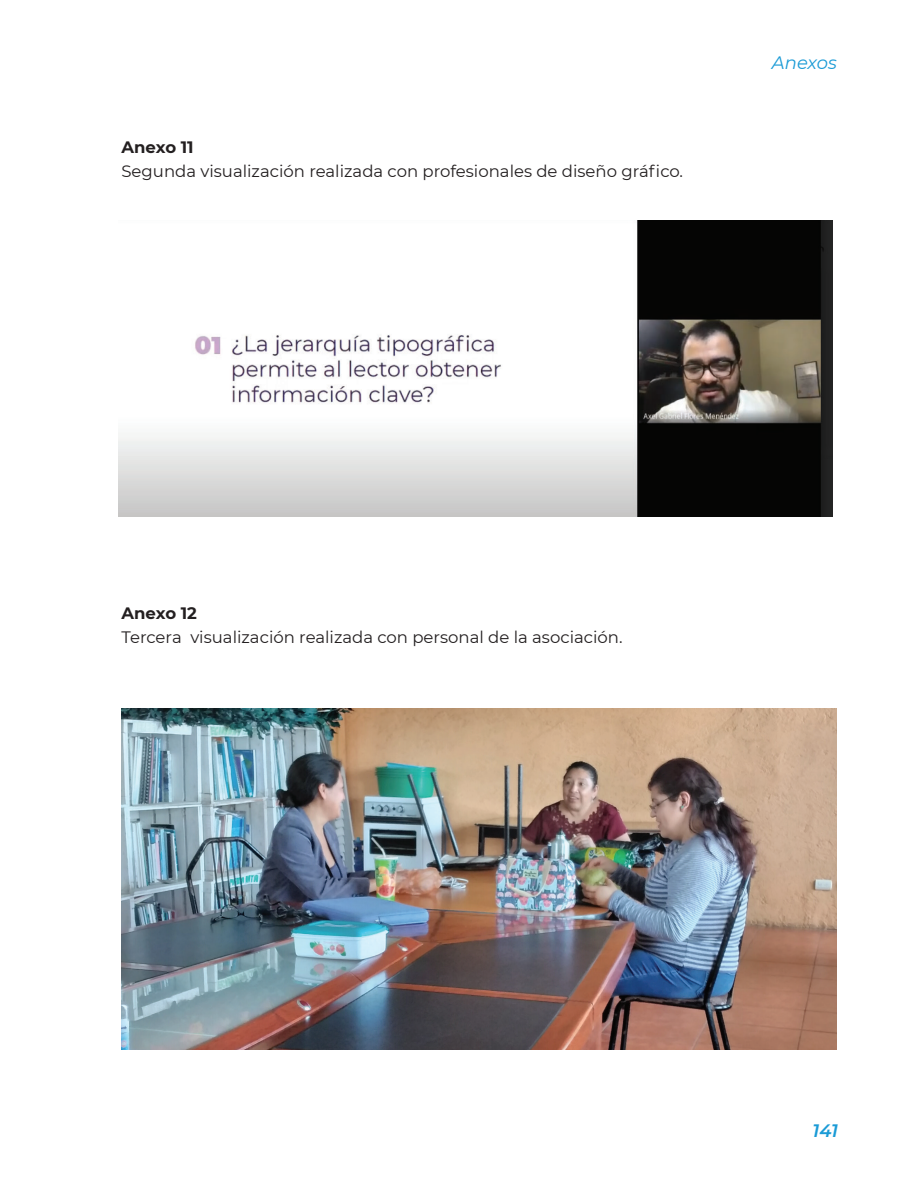
<style>
.page{position:relative;width:918px;height:1188px;background:#fff}
.page>*{position:absolute;margin:0;border:0;box-sizing:border-box;transform-origin:0 0}
.t1{font:italic 18px "Montserrat";color:#1b9bd6}
.t2{font:italic 600 18px "Montserrat";color:#1b9bd6}
.t3{font:16.5px "Montserrat";color:#231f20}
.t4{font:700 16.5px "Montserrat";color:#231f20}
</style>
<div class="page">
<img style="left:118px;top:221px;width:714px;height:296px">
<img style="left:122px;top:708px;width:715px;height:342px">
<p class="t4" style="left:122px;top:135px;width:74px">Anexo 11</p>
<p class="t3" style="left:122px;top:159px;width:563px">Segunda visualización realizada con profesionales de diseño gráfico.</p>
<p class="t1" style="left:772px;top:50px;width:67px">Anexos</p>
<p class="t4" style="left:122px;top:601px;width:77px">Anexo 12</p>
<p class="t3" style="left:122px;top:626px;width:503px">Tercera visualización realizada con personal de la asociación.</p>
<p class="t2" style="left:812px;top:1118px;width:27px">141</p>
</div>
